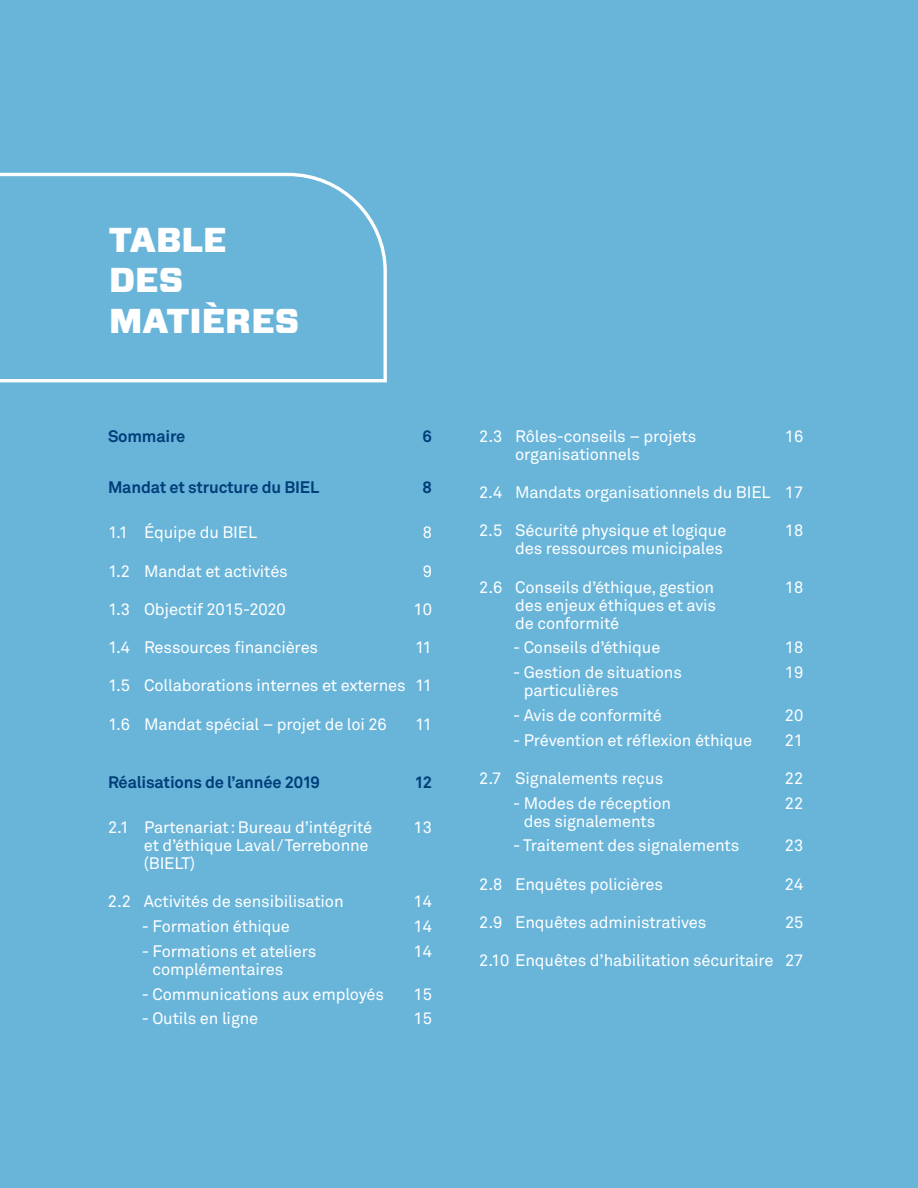
<style>
.page{position:relative;width:918px;height:1188px;background:#69b5da}
.page>*{position:absolute;margin:0;border:0;box-sizing:border-box;transform-origin:0 0}
.t1{font:900 34.5px/40.5px "Vitesse Sans";color:#fff}
.t2{font:16.5px/18px "Akkurat";letter-spacing:-.01em;color:#fff}
.t3{font:700 16.5px "Akkurat Std";letter-spacing:-.01em;color:#003d79}
</style>
<div class="page">
<svg style="left:0;top:172px;width:387px;height:211px"></svg>
<h1 class="t1" style="left:109px;top:220px;width:192px">TABLE<br>DES<br>MATIÈRES</h1>
<p class="t3" style="left:108px;top:426px;width:79px">Sommaire</p>
<p class="t3" style="left:423px;top:426px;width:11px">6</p>
<p class="t3" style="left:108px;top:477px;width:213px">Mandat et structure du BIEL</p>
<p class="t3" style="left:423px;top:477px;width:11px">8</p>
<p class="t2" style="left:108px;top:523px;width:151px">1.1 Équipe du BIEL</p>
<p class="t2" style="left:423px;top:523px;width:11px">8</p>
<p class="t2" style="left:108px;top:562px;width:181px">1.2 Mandat et activités</p>
<p class="t2" style="left:423px;top:562px;width:11px">9</p>
<p class="t2" style="left:108px;top:600px;width:179px">1.3 Objectif 2015-2020</p>
<p class="t2" style="left:414px;top:600px;width:20px">10</p>
<p class="t2" style="left:108px;top:638px;width:212px">1.4 Ressources financières</p>
<p class="t2" style="left:415px;top:638px;width:18px">11</p>
<p class="t2" style="left:108px;top:676px;width:326px">1.5 Collaborations internes et externes 11</p>
<p class="t2" style="left:108px;top:715px;width:280px">1.6 Mandat spécial – projet de loi 26</p>
<p class="t2" style="left:415px;top:715px;width:18px">11</p>
<p class="t3" style="left:108px;top:772px;width:213px">Réalisations de l’année 2019</p>
<p class="t3" style="left:414px;top:772px;width:19px">12</p>
<p class="t2" style="left:108px;top:818px;width:266px">2.1 Partenariat: Bureau d’intégrité</p>
<p class="t2" style="left:414px;top:818px;width:20px">13</p>
<p class="t2" style="left:144px;top:836px;width:226px">et d’éthique Laval/Terrebonne (BIELT)</p>
<p class="t2" style="left:108px;top:892px;width:237px">2.2 Activités de sensibilisation</p>
<p class="t2" style="left:414px;top:892px;width:20px">14</p>
<p class="t2" style="left:142px;top:917px;width:150px">- Formation éthique</p>
<p class="t2" style="left:414px;top:917px;width:20px">14</p>
<p class="t2" style="left:142px;top:942px;width:176px">- Formations et ateliers</p>
<p class="t2" style="left:414px;top:942px;width:20px">14</p>
<p class="t2" style="left:152px;top:960px;width:132px">complémentaires</p>
<p class="t2" style="left:142px;top:985px;width:244px">- Communications aux employés</p>
<p class="t2" style="left:414px;top:985px;width:20px">15</p>
<p class="t2" style="left:142px;top:1009px;width:118px">- Outils en ligne</p>
<p class="t2" style="left:414px;top:1009px;width:20px">15</p>
<p class="t2" style="left:479px;top:427px;width:219px">2.3 Rôles-conseils – projets</p>
<p class="t2" style="left:785px;top:427px;width:20px">16</p>
<p class="t2" style="left:515px;top:445px;width:126px">organisationnels</p>
<p class="t2" style="left:479px;top:483px;width:325px">2.4 Mandats organisationnels du BIEL 17</p>
<p class="t2" style="left:479px;top:521px;width:249px">2.5 Sécurité physique et logique</p>
<p class="t2" style="left:785px;top:521px;width:20px">18</p>
<p class="t2" style="left:515px;top:539px;width:209px">des ressources municipales</p>
<p class="t2" style="left:479px;top:578px;width:236px">2.6 Conseils d’éthique, gestion</p>
<p class="t2" style="left:785px;top:578px;width:20px">18</p>
<p class="t2" style="left:515px;top:596px;width:202px">des enjeux éthiques et avis de conformité</p>
<p class="t2" style="left:513px;top:638px;width:149px">- Conseils d’éthique</p>
<p class="t2" style="left:785px;top:638px;width:20px">18</p>
<p class="t2" style="left:513px;top:663px;width:170px">- Gestion de situations</p>
<p class="t2" style="left:785px;top:663px;width:20px">19</p>
<p class="t2" style="left:524px;top:681px;width:97px">particulières</p>
<p class="t2" style="left:513px;top:706px;width:150px">- Avis de conformité</p>
<p class="t2" style="left:785px;top:706px;width:20px">20</p>
<p class="t2" style="left:513px;top:731px;width:241px">- Prévention et réflexion éthique</p>
<p class="t2" style="left:785px;top:731px;width:20px">21</p>
<p class="t2" style="left:479px;top:769px;width:185px">2.7 Signalements reçus</p>
<p class="t2" style="left:785px;top:769px;width:20px">22</p>
<p class="t2" style="left:513px;top:794px;width:160px">- Modes de réception</p>
<p class="t2" style="left:785px;top:794px;width:20px">22</p>
<p class="t2" style="left:524px;top:812px;width:133px">des signalements</p>
<p class="t2" style="left:513px;top:836px;width:228px">- Traitement des signalements</p>
<p class="t2" style="left:785px;top:836px;width:20px">23</p>
<p class="t2" style="left:479px;top:875px;width:185px">2.8 Enquêtes policières</p>
<p class="t2" style="left:785px;top:875px;width:20px">24</p>
<p class="t2" style="left:479px;top:913px;width:229px">2.9 Enquêtes administratives</p>
<p class="t2" style="left:785px;top:913px;width:20px">25</p>
<p class="t2" style="left:479px;top:951px;width:326px">2.10 Enquêtes d’habilitation sécuritaire 27</p>
</div>
